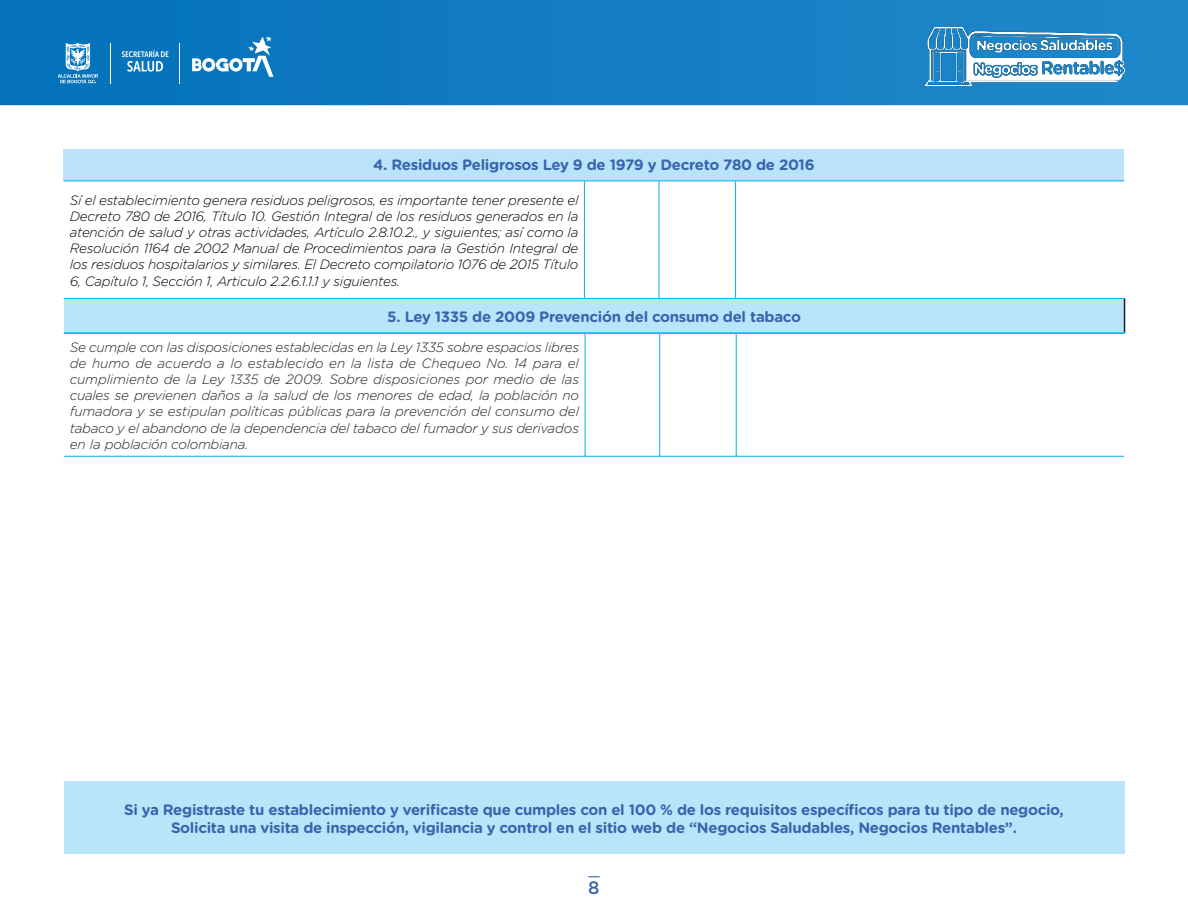
<style>
.page{position:relative;width:1188px;height:918px;background:#fff}
.page>*{position:absolute;margin:0;border:0;box-sizing:border-box;transform-origin:0 0}
.t1{font:500 18px "Gotham Rounded";color:#3765ad}
.Subtit-2{font:700 15px/18px "Gotham Rounded";letter-spacing:-.02em;color:#3765ad;text-align:center}
.Texts{font:italic 300 13.5px/16.2px "Gotham Rounded";letter-spacing:-.02em;color:#231f20;text-align:justify}
.Texts-2{font:italic 300 13.5px/16.2px "Gotham Rounded";letter-spacing:-.02em;color:#000001;text-align:justify}
</style>
<div class="page">
<svg style="left:0;top:0;width:1188px;height:105px;background:#117cc1"></svg>
<img style="left:925px;top:28px;width:199px;height:58px">
<svg style="left:588px;top:876px;width:12px;height:1px"></svg>
<svg style="left:58px;top:43px;width:40px;height:41px;background:#539ed0"></svg>
<svg style="left:192px;top:36px;width:82px;height:41px"></svg>
<hr style="left:179px;top:43px;width:1px;height:41px;background:#fff">
<hr style="left:110px;top:43px;width:1px;height:41px;background:#fff">
<svg style="left:122px;top:50px;width:47px;height:22px"></svg>
<div style="left:64px;top:782px;width:1060px;height:72px;background:#b9e5fa"></div>
<div style="left:64px;top:149px;width:1060px;height:32px;background:#bae3f9"></div>
<hr style="left:64px;top:181px;width:520px;height:1px;background:#00aeef">
<hr style="left:584px;top:181px;width:75px;height:1px;background:#00aeef">
<hr style="left:584px;top:181px;width:1px;height:118px;background:#00aeef">
<hr style="left:659px;top:181px;width:77px;height:1px;background:#00aeef">
<hr style="left:659px;top:181px;width:1px;height:118px;background:#00aeef">
<hr style="left:736px;top:181px;width:388px;height:1px;background:#00aeef">
<hr style="left:735px;top:181px;width:1px;height:118px;background:#00aeef">
<div style="left:64px;top:298px;width:1061px;height:35px;background:#b9e5fa"></div>
<hr style="left:1124px;top:299px;width:1px;height:34px;background:#231f20">
<hr style="left:64px;top:298px;width:1061px;height:1px;background:#00aeef">
<hr style="left:64px;top:333px;width:1061px;height:1px;background:#00aeef">
<hr style="left:585px;top:334px;width:1px;height:122px;background:#00aeef">
<hr style="left:659px;top:334px;width:1px;height:122px;background:#00aeef">
<hr style="left:736px;top:334px;width:1px;height:122px;background:#00aeef">
<hr style="left:64px;top:456px;width:521px;height:1px;background:#00aeef">
<hr style="left:585px;top:456px;width:75px;height:1px;background:#00aeef">
<hr style="left:660px;top:456px;width:76px;height:1px;background:#00aeef">
<hr style="left:736px;top:456px;width:388px;height:1px;background:#00aeef">
<p class="Subtit-2" style="left:373px;top:155px;width:443px">4. Residuos Peligrosos Ley 9 de 1979 y Decreto 780 de 2016</p>
<p class="Texts-2" style="left:70px;top:191px;width:510px">Sí el establecimiento genera residuos peligrosos, es importante tener presente el Decreto 780 de 2016, Título 10. Gestión Integral de los residuos generados en la atención de salud y otras actividades, Artículo 2.8.10.2., y siguientes; así como la Resolución 1164 de 2002 Manual de Procedimientos para la Gestión Integral de los residuos hospitalarios y similares. El Decreto compilatorio 1076 de 2015 Título 6, Capítulo 1, Sección 1, Articulo 2.2.6.1.1.1 y siguientes.</p>
<p class="Subtit-2" style="left:387px;top:307px;width:415px">5. Ley 1335 de 2009 Prevención del consumo del tabaco</p>
<p class="Texts" style="left:70px;top:338px;width:511px">Se cumple con las disposiciones establecidas en la Ley 1335 sobre espacios libres de humo de acuerdo a lo establecido en la lista de Chequeo No. 14 para el cumplimiento de la Ley 1335 de 2009. Sobre disposiciones por medio de las cuales se previenen daños a la salud de los menores de edad, la población no fumadora y se estipulan políticas públicas para la prevención del consumo del tabaco y el abandono de la dependencia del tabaco del fumador y sus derivados en la población colombiana.</p>
<p class="Subtit-2" style="left:124px;top:800px;width:941px">Si ya Registraste tu establecimiento y verificaste que cumples con el 100 % de los requisitos específicos para tu tipo de negocio,<br>Solicita una visita de inspección, vigilancia y control en el sitio web de “Negocios Saludables, Negocios Rentables”.</p>
<h1 class="t1" style="left:588px;top:875px;width:13px">8</h1>
</div>
